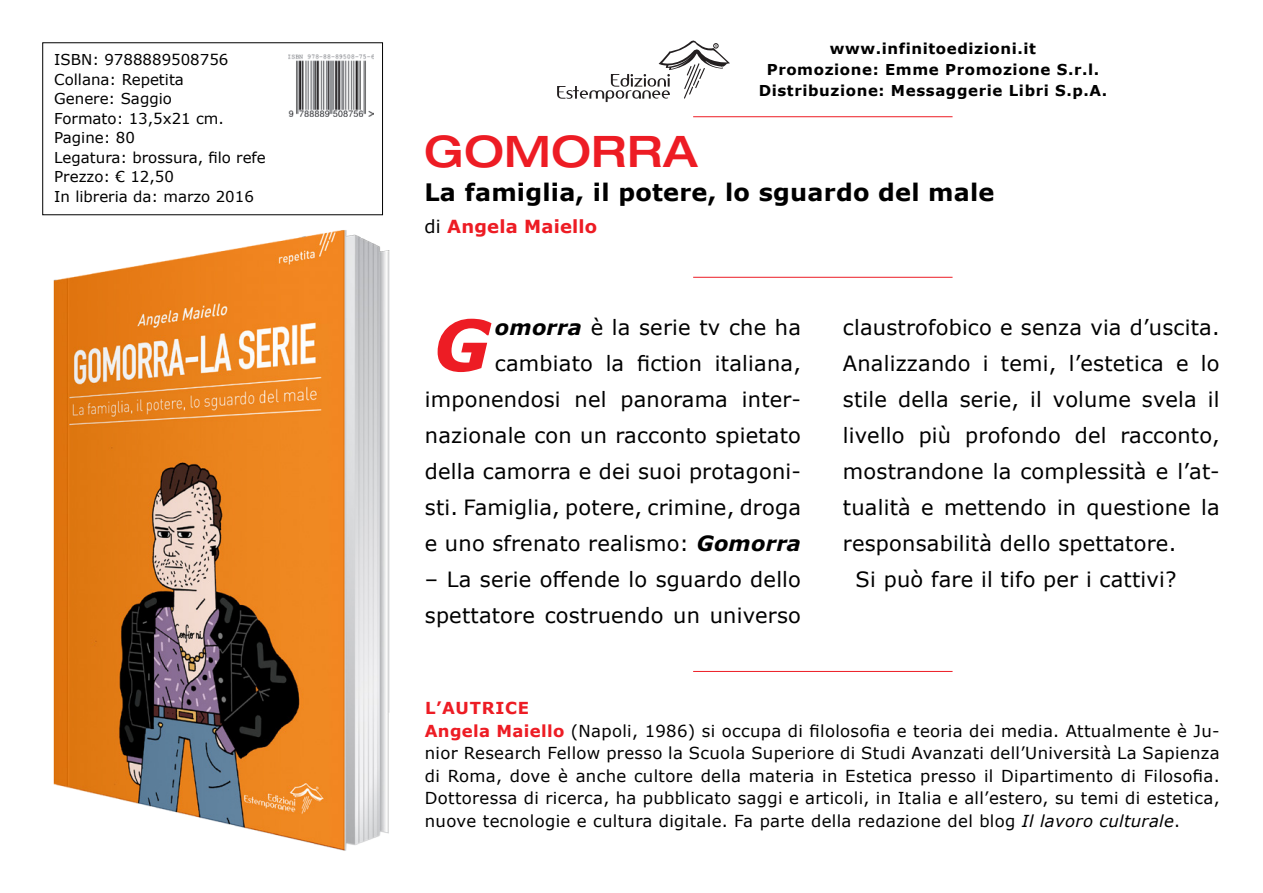
<style>
.page{position:relative;width:1263px;height:893px;background:#fff}
.page>*{position:absolute;margin:0;border:0;box-sizing:border-box;transform-origin:0 0}
.t1{font:italic 700 70.5px "Verdana";color:#ed1c24}
.t2{font:500 expanded 43.5px "Helvetica Neue LT Std";letter-spacing:.01em;color:#ed1c24}
.t3{font:700 24px "Verdana";letter-spacing:.01em;color:#000}
.t4{font:21px/36px "Verdana";letter-spacing:.01em;color:#000;text-align:right}
.t5{font:700 18px "Verdana";letter-spacing:.01em;color:#ed1c24}
.t6{font:16.5px/22.5px "Verdana";letter-spacing:.02em;color:#000}
.t7{font:15px/19.5px "Verdana";color:#000}
.t8{font:700 15px/21px "Verdana";letter-spacing:.04em;color:#000;text-align:center}
.s1{font-weight:400;color:#000}
.s2{font-weight:700;font-style:italic}
.s3{font-weight:700;color:#ed1c24}
.s4{font-style:italic}
</style>
<div class="page">
<svg style="left:557px;top:41px;width:173px;height:61px"></svg>
<img style="left:289px;top:54px;width:84px;height:62px">
<hr style="left:693px;top:671px;width:259px;height:1px;background:#ed1c24">
<hr style="left:693px;top:277px;width:259px;height:1px;background:#ed1c24">
<hr style="left:693px;top:116px;width:259px;height:1px;background:#ed1c24">
<img style="left:53px;top:230px;width:337px;height:621px">
<p class="t7" style="left:54px;top:50px;width:213px">ISBN: 9788889508756<br>Collana: Repetita<br>Genere: Saggio<br>Formato: 13,5x21 cm.<br>Pagine: 80<br>Legatura: brossura, filo refe<br>Prezzo: € 12,50<br>In libreria da: marzo 2016</p>
<p class="t8" style="left:759px;top:38px;width:350px">www.infinitoedizioni.it<br>Promozione: Emme Promozione S.r.l.<br>Distribuzione: Messaggerie Libri S.p.A.</p>
<h2 class="t2" style="left:424px;top:124px;width:275px">GOMORRA</h2>
<p class="t3" style="left:424px;top:176px;width:572px">La famiglia, il potere, lo sguardo del male</p>
<p class="t5" style="left:424px;top:214px;width:174px"><span class="s1">di</span> Angela Maiello</p>
<p class="t4" style="left:425px;top:309px;width:378px"><span class="s2">omorra</span> è la serie tv che ha cambiato la fiction italiana, imponendosi nel panorama inter&shy;nazionale con un racconto spietato della camorra e dei suoi protagoni&shy;sti. Famiglia, potere, crimine, droga e uno sfrenato realismo: <span class="s2">Gomorra</span></p>
<p class="t4" style="left:425px;top:561px;width:378px;text-align:left">– La serie offende lo sguardo dello spettatore costruendo un universo</p>
<h1 class="t1" style="left:433px;top:295px;width:59px">G</h1>
<p class="t4" style="left:843px;top:309px;width:378px">claustrofobico e senza via d’uscita.</p>
<p class="t4" style="left:843px;top:345px;width:378px">Analizzando i temi, l’estetica e lo</p>
<p class="t4" style="left:843px;top:381px;width:378px">stile della serie, il volume svela il</p>
<p class="t4" style="left:843px;top:417px;width:378px">livello più profondo del racconto,</p>
<p class="t4" style="left:843px;top:453px;width:378px">mostrandone la complessità e l’at-</p>
<p class="t4" style="left:843px;top:489px;width:378px">tualità e mettendo in questione la</p>
<p class="t4" style="left:843px;top:525px;width:335px">responsabilità dello spettatore.</p>
<p class="t4" style="left:856px;top:561px;width:322px">Si può fare il tifo per i cattivi?</p>
<p class="t6" style="left:425px;top:697px;width:796px"><span class="s3">L’AUTRICE<br>Angela Maiello</span> (Napoli, 1986) si occupa di filolosofia e teoria dei media. Attualmente è Ju&shy;nior Research Fellow presso la Scuola Superiore di Studi Avanzati dell’Università La Sapienza di Roma, dove è anche cultore della materia in Estetica presso il Dipartimento di Filosofia.<br>Dottoressa di ricerca, ha pubblicato saggi e articoli, in Italia e all’estero, su temi di estetica, nuove tecnologie e cultura digitale. Fa parte della redazione del blog <span class="s4">Il lavoro culturale</span>.</p>
</div>
